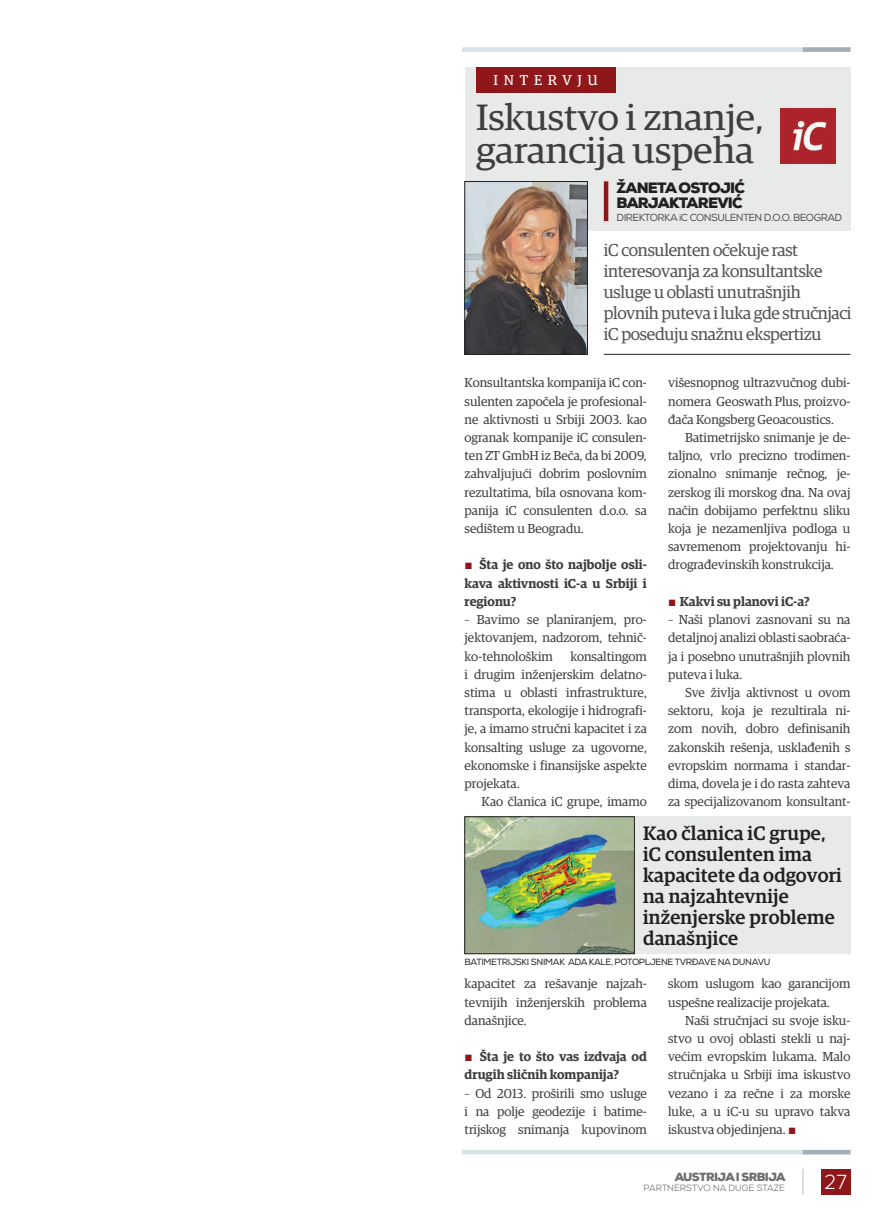
<style>
.page{position:relative;width:893px;height:1212px;background:#fff}
.page>*{position:absolute;margin:0;border:0;box-sizing:border-box;transform-origin:0 0}
.t1{font:36.6px/33.6px "Guardian Egyp";color:#3e3e3f;scale:1.06 1}
.t2{font:300 21.3px "Proxima Nova";color:#fff}
.t3{font:500 19.5px/21px "Guardian Egyp";letter-spacing:.01em;color:#231f20}
.t4{font:17.25px/21px "Guardian Egyp";letter-spacing:-.015em;color:#535355}
.t5{font:900 15px/15px "Nexa";letter-spacing:-.05em;color:#231f20}
.t6{font:14.4px "Unit Slab Pro";letter-spacing:.31em;color:#fff;scale:1.15 1}
.t7{font:13.05px/18.1px "Guardian Egyp";color:#3e3e3f;text-align:justify}
.t8{font:600 13.05px/18.1px "Guardian Egyp";color:#3e3e3f;text-align:justify}
.t9{font:900 11.85px "Nexa";letter-spacing:-.05em;color:#6c6d70}
.t10{font:10.2px "Nexa";letter-spacing:-.055em;color:#535355}
.t11{font:9px "Nexa";letter-spacing:-.035em;color:#231f20}
.t12{font:300 9px "Nexa";color:#535355}
.s1{font-family:"Times New Roman";font-weight:400;font-size:13.95px;color:#8f171a}
.s2{font-family:"Times New Roman";font-size:13.95px;color:#8f171a}
</style>
<div class="page">
<div style="left:821px;top:1169px;width:29px;height:25px;background:#8f171a"></div>
<div style="left:43px;top:47px;width:807px;height:5px;background:#dae2e5"></div>
<div style="left:803px;top:47px;width:47px;height:5px;background:#a6aeb3"></div>
<hr style="left:43px;top:1150px;width:807px;height:4px;background:#dae2e5">
<hr style="left:803px;top:1150px;width:47px;height:4px;background:#a6aeb3">
<svg style="left:802px;top:1169px;width:1px;height:25px"></svg>
<div style="left:465px;top:67px;width:385px;height:164px;background:#e7eae8"></div>
<img style="left:467px;top:183px;width:119px;height:170px">
<div style="left:465px;top:181px;width:123px;height:174px;border:1px solid #231f20"></div>
<div style="left:635px;top:816px;width:215px;height:138px;background:#e7eae8"></div>
<hr style="left:604px;top:181px;width:4px;height:40px;background:#8f171a">
<div style="left:476px;top:67px;width:139px;height:26px;background:#8f171a"></div>
<hr style="left:604px;top:354px;width:246px;height:1px;background:#231f20">
<img style="left:467px;top:818px;width:166px;height:134px">
<div style="left:465px;top:816px;width:170px;height:138px;border:1px solid #231f20"></div>
<img style="left:780px;top:108px;width:55px;height:55px">
<div style="left:28px;top:26px;width:433px;height:1186px;background:#fff"></div>
<p class="t6" style="left:493px;top:70px;width:93px">INTERVJU</p>
<h1 class="t1" style="left:476px;top:98px;width:273px">Iskustvo i znanje, garancija uspeha</h1>
<p class="t5" style="left:617px;top:180px;width:130px">ŽANETA OSTOJIĆ<br>BARJAKTAREVIĆ</p>
<p class="t10" style="left:617px;top:211px;width:227px">DIREKTORKA iC CONSULENTEN D.O.O. BEOGRAD</p>
<h3 class="t4" style="left:604px;top:238px;width:249px">iC consulenten očekuje rast interesovanja za konsultantske usluge u oblasti unutrašnjih plovnih puteva i luka gde stručnjaci iC poseduju snažnu ekspertizu</h3>
<p class="t7" style="left:465px;top:373px;width:184px">Konsultantska kompanija iC con&shy;sulenten započela je profesional&shy;ne aktivnosti u Srbiji 2003. kao ogranak kompanije iC consulen&shy;ten ZT GmbH iz Beča, da bi 2009, zahvaljujući dobrim poslovnim rezultatima, bila osnovana kom&shy;panija iC consulenten d.o.o. sa sedištem u Beogradu.</p>
<p class="t8" style="left:465px;top:555px;width:184px"><span class="s1">■</span> Šta je ono što najbolje osli&shy;kava aktivnosti iC-a u Srbiji i regionu?</p>
<p class="t7" style="left:465px;top:610px;width:184px">– Bavimo se planiranjem, pro&shy;jektovanjem, nadzorom, tehnič&shy;ko-tehnološkim</p>
<p class="t7" style="left:465px;top:646px;width:184px;text-indent:106px">konsaltingom i drugim inženjerskim delatno&shy;stima u oblasti infrastrukture, transporta, ekologije i hidrografi&shy;je, a imamo stručni kapacitet i za konsalting usluge za ugovorne, ekonomske i finansijske aspekte projekata.</p>
<p class="t7" style="left:482px;top:792px;width:167px">Kao članica iC grupe, imamo</p>
<p class="t7" style="left:668px;top:373px;width:184px">višesnopnog ultrazvučnog dubi&shy;nomera Geoswath Plus, proizvo&shy;đača Kongsberg Geoacoustics.</p>
<p class="t7" style="left:668px;top:428px;width:184px;text-indent:17px">Batimetrijsko snimanje je de&shy;taljno, vrlo precizno trodimen&shy;zionalno snimanje rečnog, je&shy;zerskog ili morskog dna. Na ovaj način dobijamo perfektnu sliku koja je nezamenljiva podloga u savremenom projektovanju hi&shy;drograđevinskih konstrukcija.</p>
<p class="t8" style="left:668px;top:591px;width:143px"><span class="s1">■</span> Kakvi su planovi iC-a?</p>
<p class="t7" style="left:668px;top:610px;width:184px">– Naši planovi zasnovani su na detaljnoj analizi oblasti saobraća&shy;ja i posebno unutrašnjih plovnih puteva i luka.</p>
<p class="t7" style="left:668px;top:682px;width:184px;text-indent:17px">Sve življa aktivnost u ovom sektoru, koja je rezultirala ni&shy;zom novih, dobro definisanih zakonskih rešenja, usklađenih s evropskim normama i standar&shy;dima, dovela je i do rasta zahteva za specijalizovanom konsultant-</p>
<h3 class="t3" style="left:643px;top:822px;width:200px">Kao članica iC grupe, iC consulenten ima kapacitete da odgovori na najzahtevnije inženjerske probleme današnjice</h3>
<p class="t11" style="left:465px;top:956px;width:307px">BATIMETRIJSKI SNIMAK ADA KALE, POTOPLJENE TVRĐAVE NA DUNAVU</p>
<p class="t7" style="left:465px;top:974px;width:184px">kapacitet za rešavanje najzah&shy;tevnijih inženjerskih problema današnjice.</p>
<p class="t8" style="left:465px;top:1046px;width:184px"><span class="s1">■</span> Šta je to što vas izdvaja od drugih sličnih kompanija?</p>
<p class="t7" style="left:465px;top:1083px;width:184px">– Od 2013. proširili smo usluge i na polje geodezije i batime&shy;trijskog snimanja kupovinom</p>
<p class="t7" style="left:668px;top:974px;width:184px">skom uslugom kao garancijom uspešne realizacije projekata.</p>
<p class="t7" style="left:668px;top:1010px;width:184px;text-indent:17px">Naši stručnjaci su svoje isku&shy;stvo u ovoj oblasti stekli u naj&shy;većim evropskim lukama. Malo stručnjaka u Srbiji ima iskustvo vezano i za rečne i za morske luke, a u iC-u su upravo takva iskustva objedinjena. <span class="s2">■</span></p>
<p class="t9" style="left:675px;top:1169px;width:112px">AUSTRIJA I SRBIJA</p>
<p class="t12" style="left:643px;top:1182px;width:143px">PARTNERSTVO NA DUGE STAZE</p>
<h2 class="t2" style="left:824px;top:1169px;width:25px">27</h2>
</div>
